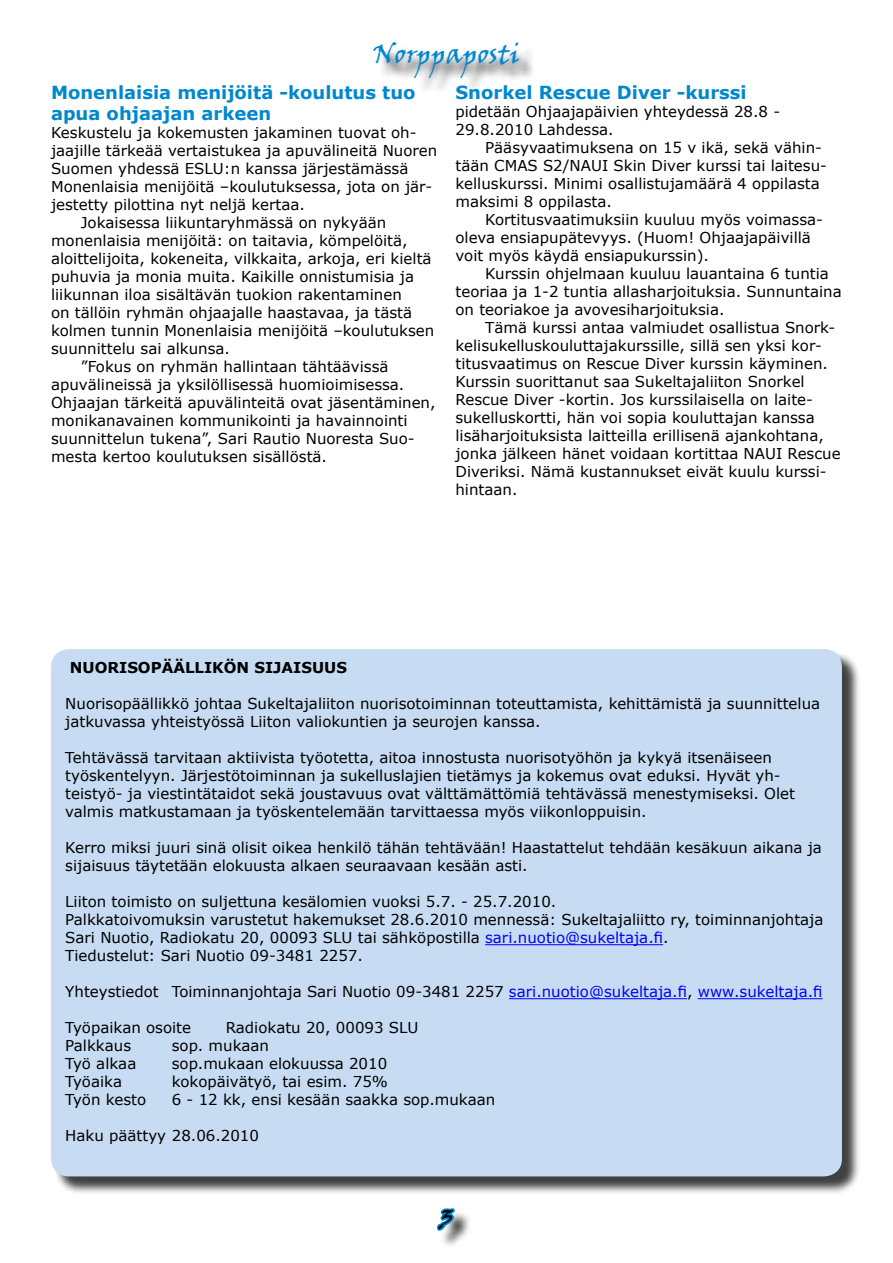
<style>
.page{position:relative;width:893px;height:1263px;background:#fff}
.page>*{position:absolute;margin:0;border:0;box-sizing:border-box;transform-origin:0 0}
.t1{font:27px "Viner Hand ITC";color:#0087cd}
.t2{font:27px "Viner Hand ITC";color:#000}
.t3{font:700 18px/21.6px "Verdana";color:#0087cd}
.t4{font:15px/18px "Verdana";color:#000}
.t5{font:700 15px "Verdana";color:#000}
.s1{color:#00f}
</style>
<div class="page">
<div style="left:439px;top:1210px;width:32px;height:38px;background:#000;opacity:.75"></div>
<svg style="left:437px;top:1208px;width:20px;height:26px"></svg>
<div style="left:376px;top:44px;width:160px;height:50px;background:#000;opacity:.75"></div>
<div style="left:53px;top:651px;width:808px;height:544px;background:#000;opacity:.75"></div>
<div style="left:51px;top:649px;width:791px;height:527px;background:#c7dcf2;border-radius:18px"></div>
<hr style="left:485px;top:944px;width:178px;height:1px;background:#00f">
<hr style="left:509px;top:998px;width:178px;height:1px;background:#00f">
<hr style="left:698px;top:998px;width:124px;height:1px;background:#00f">
<h1 class="t1" style="left:373px;top:37px;width:148px">Norppaposti</h1>
<p class="t3" style="left:51px;top:81px;width:366px">Monenlaisia menijöitä -koulutus tuo apua ohjaajan arkeen</p>
<p class="t4" style="left:51px;top:123px;width:367px">Keskustelu ja kokemusten jakaminen tuovat oh-</p>
<p class="t4" style="left:51px;top:141px;width:388px">jaajille tärkeää vertaistukea ja apuvälineitä Nuoren</p>
<p class="t4" style="left:51px;top:159px;width:359px">Suomen yhdessä ESLU:n kanssa järjestämässä</p>
<p class="t4" style="left:51px;top:177px;width:383px">Monenlaisia menijöitä –koulutuksessa, jota on jär-</p>
<p class="t4" style="left:51px;top:195px;width:255px">jestetty pilottina nyt neljä kertaa.</p>
<p class="t4" style="left:81px;top:213px;width:307px">Jokaisessa liikuntaryhmässä on nykyään</p>
<p class="t4" style="left:51px;top:231px;width:358px">monenlaisia menijöitä: on taitavia, kömpelöitä,</p>
<p class="t4" style="left:51px;top:249px;width:382px">aloittelijoita, kokeneita, vilkkaita, arkoja, eri kieltä</p>
<p class="t4" style="left:51px;top:267px;width:365px">puhuvia ja monia muita. Kaikille onnistumisia ja</p>
<p class="t4" style="left:51px;top:285px;width:352px">liikunnan iloa sisältävän tuokion rakentaminen</p>
<p class="t4" style="left:51px;top:303px;width:363px">on tällöin ryhmän ohjaajalle haastavaa, ja tästä</p>
<p class="t4" style="left:51px;top:321px;width:385px">kolmen tunnin Monenlaisia menijöitä –koulutuksen</p>
<p class="t4" style="left:51px;top:339px;width:181px">suunnittelu sai alkunsa.</p>
<p class="t4" style="left:81px;top:357px;width:309px">”Fokus on ryhmän hallintaan tähtäävissä</p>
<p class="t4" style="left:51px;top:375px;width:355px">apuvälineissä ja yksilöllisessä huomioimisessa.</p>
<p class="t4" style="left:51px;top:393px;width:386px">Ohjaajan tärkeitä apuvälinteitä ovat jäsentäminen,</p>
<p class="t4" style="left:51px;top:411px;width:358px">monikanavainen kommunikointi ja havainnointi</p>
<p class="t4" style="left:51px;top:429px;width:365px">suunnittelun tukena”, Sari Rautio Nuoresta Suo-</p>
<p class="t4" style="left:51px;top:447px;width:278px">mesta kertoo koulutuksen sisällöstä.</p>
<p class="t3" style="left:455px;top:81px;width:293px">Snorkel Rescue Diver -kurssi</p>
<p class="t4" style="left:455px;top:102px;width:326px">pidetään Ohjaajapäivien yhteydessä 28.8 -<br>29.8.2010 Lahdessa.</p>
<p class="t4" style="left:455px;top:138px;width:373px;text-indent:30px">Pääsyvaatimuksena on 15 v ikä, sekä vähin&shy;tään CMAS S2/NAUI Skin Diver kurssi tai laitesu&shy;kelluskurssi. Minimi osallistujamäärä 4 oppilasta maksimi 8 oppilasta.</p>
<p class="t4" style="left:455px;top:210px;width:369px;text-indent:30px">Kortitusvaatimuksiin kuuluu myös voimassa&shy;oleva ensiapupätevyys. (Huom! Ohjaajapäivillä voit myös käydä ensiapukurssin).</p>
<p class="t4" style="left:455px;top:264px;width:388px;text-indent:30px">Kurssin ohjelmaan kuuluu lauantaina 6 tuntia teoriaa ja 1-2 tuntia allasharjoituksia. Sunnuntaina on teoriakoe ja avovesiharjoituksia.</p>
<p class="t4" style="left:455px;top:318px;width:387px;text-indent:30px">Tämä kurssi antaa valmiudet osallistua Snork&shy;kelisukelluskouluttajakurssille, sillä sen yksi kor&shy;titusvaatimus on Rescue Diver kurssin käyminen.<br>Kurssin suorittanut saa Sukeltajaliiton Snorkel Rescue Diver -kortin. Jos kurssilaisella on laite&shy;sukelluskortti, hän voi sopia kouluttajan kanssa lisäharjoituksista laitteilla erillisenä ajankohtana, jonka jälkeen hänet voidaan kortittaa NAUI Rescue Diveriksi. Nämä kustannukset eivät kuulu kurssi&shy;hintaan.</p>
<p class="t5" style="left:70px;top:658px;width:25px">NUORISOP</p>
<p class="t5" style="left:162px;top:658px;width:34px">ÄÄLLIK</p>
<p class="t5" style="left:224px;top:658px;width:70px">ÖN SIJAISUUS</p>
<p class="t4" style="left:65px;top:694px;width:756px">Nuorisopäällikkö johtaa Sukeltajaliiton nuorisotoiminnan toteuttamista, kehittämistä ja suunnittelua jatkuvassa yhteistyössä Liiton valiokuntien ja seurojen kanssa.</p>
<p class="t4" style="left:65px;top:748px;width:731px">Tehtävässä tarvitaan aktiivista työotetta, aitoa innostusta nuorisotyöhön ja kykyä itsenäiseen työskentelyyn. Järjestötoiminnan ja sukelluslajien tietämys ja kokemus ovat eduksi. Hyvät yh&shy;teistyö- ja viestintätaidot sekä joustavuus ovat välttämättömiä tehtävässä menestymiseksi. Olet valmis matkustamaan ja työskentelemään tarvittaessa myös viikonloppuisin.</p>
<p class="t4" style="left:65px;top:838px;width:758px">Kerro miksi juuri sinä olisit oikea henkilö tähän tehtävään! Haastattelut tehdään kesäkuun aikana ja sijaisuus täytetään elokuusta alkaen seuraavaan kesään asti.</p>
<p class="t4" style="left:65px;top:892px;width:760px">Liiton toimisto on suljettuna kesälomien vuoksi 5.7. - 25.7.2010.<br>Palkkatoivomuksin varustetut hakemukset 28.6.2010 mennessä: Sukeltajaliitto ry, toiminnanjohtaja Sari Nuotio, Radiokatu 20, 00093 SLU tai sähköpostilla <span class="s1">sari.nuotio@sukeltaja.fi</span>.<br>Tiedustelut: Sari Nuotio 09-3481 2257.</p>
<p class="t4" style="left:65px;top:982px;width:759px">Yhteystiedot Toiminnanjohtaja Sari Nuotio 09-3481 2257 <span class="s1">sari.nuotio@sukeltaja.fi</span>, <span class="s1">www.sukeltaja.fi</span></p>
<p class="t4" style="left:65px;top:1018px;width:127px">Työpaikan osoite</p>
<p class="t4" style="left:226px;top:1018px;width:194px">Radiokatu 20, 00093 SLU</p>
<p class="t4" style="left:65px;top:1036px;width:67px">Palkkaus</p>
<p class="t4" style="left:172px;top:1036px;width:99px">sop. mukaan</p>
<p class="t4" style="left:65px;top:1054px;width:73px">Työ alkaa</p>
<p class="t4" style="left:172px;top:1054px;width:217px">sop.mukaan elokuussa 2010</p>
<p class="t4" style="left:65px;top:1072px;width:58px">Työaika</p>
<p class="t4" style="left:172px;top:1072px;width:218px">kokopäivätyö, tai esim. 75%</p>
<p class="t4" style="left:65px;top:1090px;width:83px">Työn kesto</p>
<p class="t4" style="left:172px;top:1090px;width:325px">6 - 12 kk, ensi kesään saakka sop.mukaan</p>
<p class="t4" style="left:65px;top:1126px;width:195px">Haku päättyy 28.06.2010</p>
<h1 class="t2" style="left:440px;top:1202px;width:15px">3</h1>
</div>
